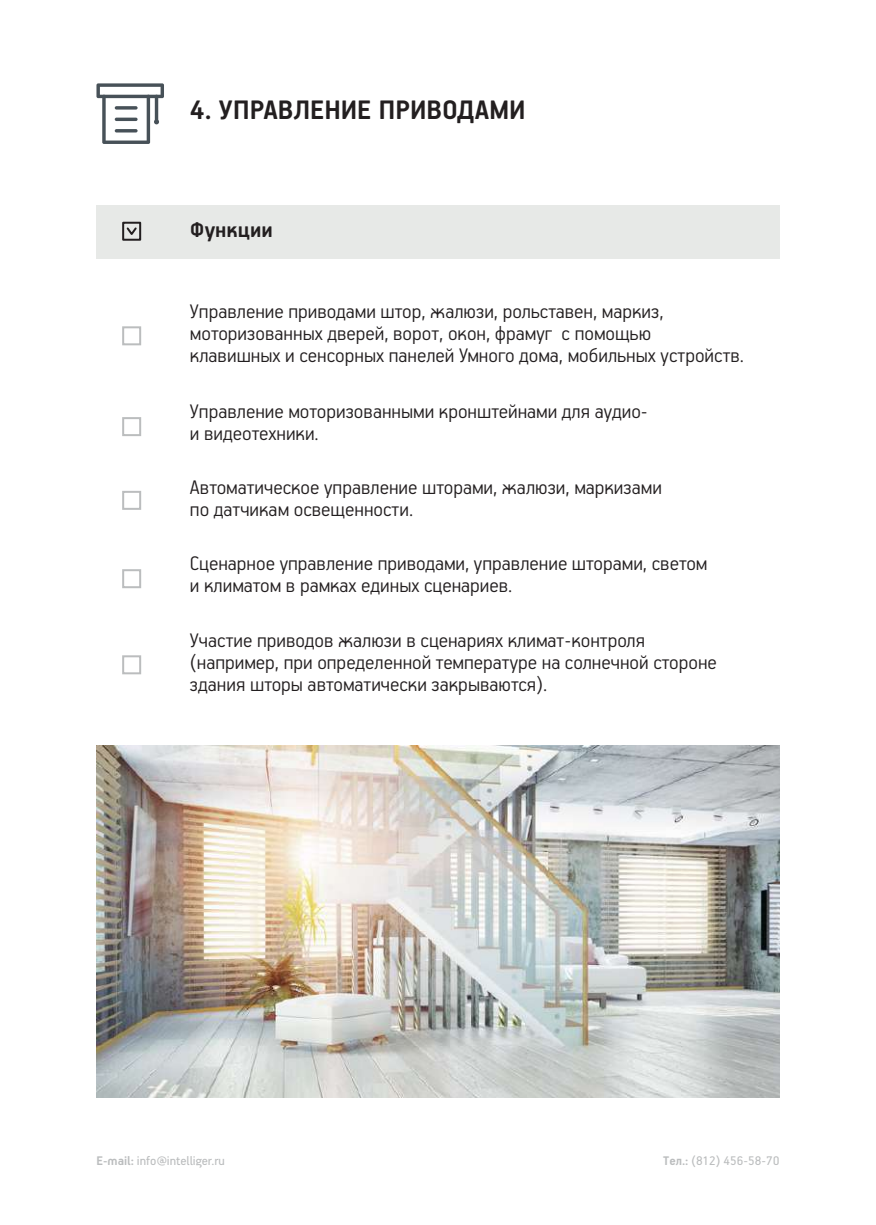
<style>
.page{position:relative;width:876px;height:1225px;background:#fff}
.page>*{position:absolute;margin:0;border:0;box-sizing:border-box;transform-origin:0 0}
.t1{font:700 30px "PF Handbook Pro";color:#231f20}
.t2{font:700 24px "PF Handbook Pro";color:#231f20}
.t3{font:300 22px/22px "PF Handbook Pro";color:#231f20}
.t4{font:14px "PF Handbook Pro";color:#bbbdbe}
.s1{font-weight:700}
</style>
<div class="page">
<div style="left:96px;top:205px;width:683px;height:53px;background:#e7e9e7"></div>
<div style="left:122px;top:222px;width:19px;height:19px;border:2px solid #231f20"></div>
<svg style="left:126px;top:227px;width:11px;height:8px"></svg>
<div style="left:122px;top:326px;width:19px;height:19px;border:2px solid #bbbdbe"></div>
<div style="left:122px;top:417px;width:19px;height:19px;border:2px solid #bbbdbe"></div>
<div style="left:122px;top:491px;width:19px;height:19px;border:2px solid #bbbdbe"></div>
<div style="left:122px;top:569px;width:19px;height:19px;border:2px solid #bbbdbe"></div>
<div style="left:122px;top:655px;width:19px;height:19px;border:2px solid #bbbdbe"></div>
<svg style="left:96px;top:83px;width:68px;height:61px"></svg>
<hr style="left:115px;top:129px;width:23px;height:3px;background:#475158;border-radius:2px">
<hr style="left:115px;top:118px;width:23px;height:3px;background:#475158;border-radius:2px">
<svg style="left:115px;top:106px;width:23px;height:4px"></svg>
<hr style="left:155px;top:95px;width:3px;height:29px;background:#475158;border-radius:2px">
<img style="left:96px;top:746px;width:683px;height:352px">
<h1 class="t1" style="left:190px;top:92px;width:337px">4. УПРАВЛЕНИЕ ПРИВОДАМИ</h1>
<p class="t2" style="left:190px;top:215px;width:84px">Функции</p>
<p class="t3" style="left:190px;top:299px;width:556px">Управление приводами штор, жалюзи, рольставен, маркиз, моторизованных дверей, ворот, окон, фрамуг с помощью клавишных и сенсорных панелей Умного дома, мобильных устройств.</p>
<p class="t3" style="left:190px;top:399px;width:459px">Управление моторизованными кронштейнами для аудио&shy;и видеотехники.</p>
<p class="t3" style="left:190px;top:475px;width:473px">Автоматическое управление шторами, жалюзи, маркизами по датчикам освещенности.</p>
<p class="t3" style="left:190px;top:552px;width:519px">Сценарное управление приводами, управление шторами, светом и климатом в рамках единых сценариев.</p>
<p class="t3" style="left:190px;top:628px;width:528px">Участие приводов жалюзи в сценариях климат-контроля (например, при определенной температуре на солнечной стороне здания шторы автоматически закрываются).</p>
<p class="t4" style="left:96px;top:1152px;width:130px"><span class="s1">E-mail:</span> info@intelliger.ru</p>
<p class="t4" style="left:663px;top:1152px;width:118px"><span class="s1">Тел.:</span> (812) 456-58-70</p>
</div>
